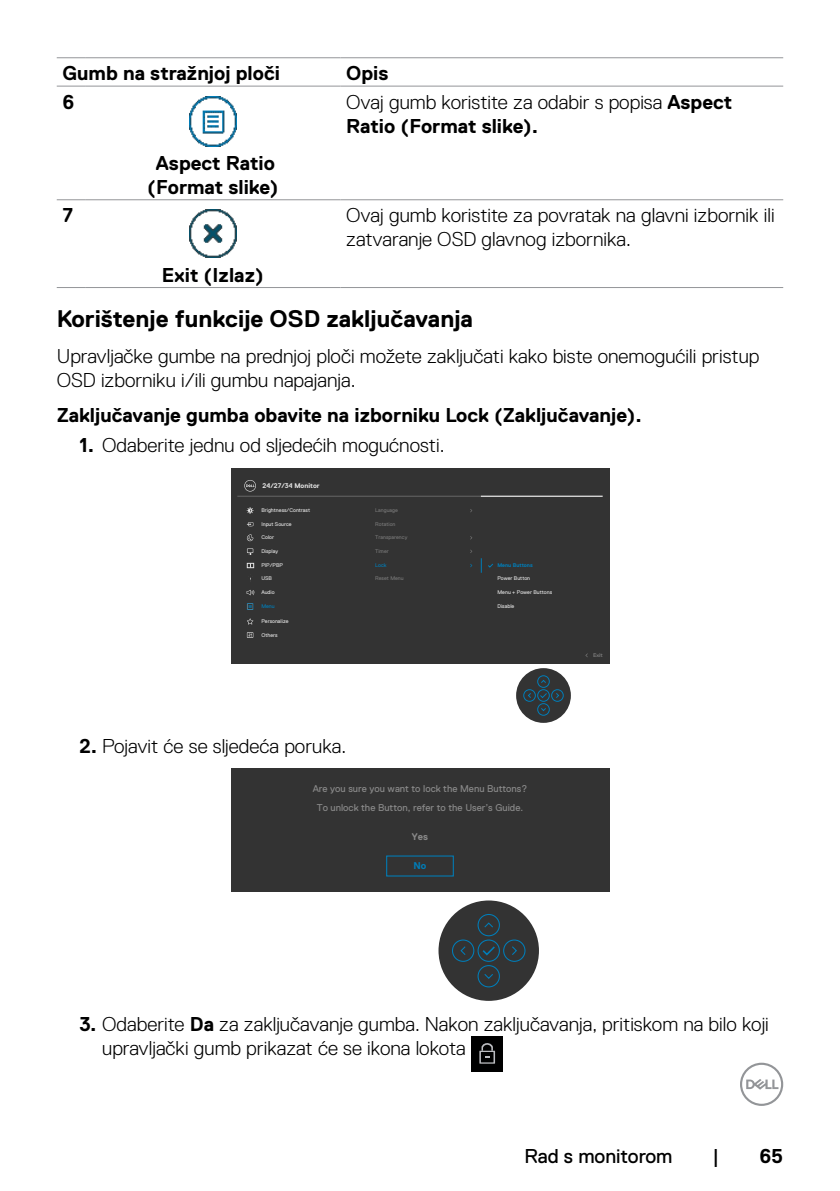
<style>
.page{position:relative;width:840px;height:1191px;background:#fff}
.page>*{position:absolute;margin:0;border:0;box-sizing:border-box;transform-origin:0 0}
.t1{font:700 24px "Dell Replica";color:#000}
.t2{font:300 20px/24px "Dell Replica";color:#000}
.t3{font:700 20px/24px "Dell Replica";color:#000;text-align:center}
.t4{font:20px "Dell Replica";color:#000}
.t5{font:9.8px/18.6px "Dell Replica";color:#888;text-align:center}
.t6{font:700 9.8px "Dell Replica";color:#888}
.t7{font:700 9.8px "Dell Replica";color:#007db8}
.t8{font:700 6.8px "Dell Replica";color:#e4e4e4}
.t9{font:5.4px "Dell Replica";color:#e4e4e4}
.t10{font:5.4px "Dell Replica";color:#777}
.t11{font:700 5.4px "Dell Replica";color:#007db8}
.t12{font:5.4px "Dell Replica";color:#007db8}
.t13{font:5.4px "Dell Replica";color:#e3e3e3}
.t14{font:700 5.4px "Dell Replica";color:#777}
.s1{font-weight:700}
</style>
<div class="page">
<svg style="left:740px;top:1062px;width:42px;height:44px"></svg>
<svg style="left:57px;top:57px;width:28px;height:1px"></svg>
<hr style="left:85px;top:57px;width:255px;height:1px;background:#939598">
<hr style="left:340px;top:57px;width:442px;height:1px;background:#939598">
<svg style="left:57px;top:86px;width:28px;height:1px"></svg>
<hr style="left:85px;top:86px;width:255px;height:1px;background:#939598">
<hr style="left:340px;top:86px;width:442px;height:1px;background:#939598">
<svg style="left:57px;top:199px;width:28px;height:1px"></svg>
<hr style="left:85px;top:199px;width:255px;height:1px;background:#939598">
<hr style="left:340px;top:199px;width:442px;height:1px;background:#939598">
<svg style="left:57px;top:287px;width:28px;height:1px"></svg>
<hr style="left:85px;top:287px;width:255px;height:1px;background:#939598">
<hr style="left:340px;top:287px;width:442px;height:1px;background:#939598">
<img style="left:189px;top:96px;width:47px;height:50px">
<img style="left:189px;top:209px;width:47px;height:49px">
<div style="left:231px;top:468px;width:378px;height:195px;background:#333"></div>
<div style="left:516px;top:668px;width:54px;height:55px;background:#333;border-radius:50%"></div>
<div style="left:537px;top:689px;width:12px;height:12px;border:1px solid #007db8;border-radius:50%"></div>
<div style="left:537px;top:703px;width:12px;height:12px;border:1px solid #007db8;border-radius:50%"></div>
<div style="left:537px;top:675px;width:12px;height:12px;border:1px solid #007db8;border-radius:50%"></div>
<div style="left:523px;top:689px;width:12px;height:12px;border:1px solid #007db8;border-radius:50%"></div>
<div style="left:551px;top:689px;width:12px;height:12px;border:1px solid #007db8;border-radius:50%"></div>
<svg style="left:541px;top:708px;width:5px;height:3px"></svg>
<svg style="left:541px;top:680px;width:5px;height:3px"></svg>
<svg style="left:556px;top:693px;width:3px;height:5px"></svg>
<svg style="left:528px;top:693px;width:3px;height:5px"></svg>
<svg style="left:539px;top:692px;width:8px;height:7px"></svg>
<svg style="left:480px;top:558px;width:1px;height:15px"></svg>
<svg style="left:488px;top:563px;width:5px;height:5px"></svg>
<hr style="left:237px;top:496px;width:365px;height:1px;background:#666">
<hr style="left:480px;top:496px;width:122px;height:1px;background:#fff">
<svg style="left:244px;top:480px;width:12px;height:11px"></svg>
<svg style="left:247px;top:522px;width:6px;height:4px"></svg>
<svg style="left:247px;top:534px;width:6px;height:7px"></svg>
<svg style="left:246px;top:507px;width:7px;height:7px"></svg>
<svg style="left:247px;top:548px;width:6px;height:7px"></svg>
<svg style="left:247px;top:563px;width:7px;height:5px"></svg>
<svg style="left:247px;top:618px;width:6px;height:6px"></svg>
<svg style="left:247px;top:632px;width:6px;height:6px"></svg>
<svg style="left:247px;top:603px;width:6px;height:7px"></svg>
<svg style="left:247px;top:604px;width:6px;height:5px"></svg>
<svg style="left:246px;top:590px;width:8px;height:5px"></svg>
<div style="left:231px;top:768px;width:378px;height:124px;background:#333"></div>
<div style="left:386px;top:855px;width:67px;height:21px;border:1px solid #007db8"></div>
<div style="left:438px;top:900px;width:100px;height:101px;background:#333;border-radius:50%"></div>
<div style="left:477px;top:939px;width:22px;height:23px;border:1px solid #007db8;border-radius:50%"></div>
<div style="left:477px;top:965px;width:22px;height:22px;border:1px solid #007db8;border-radius:50%"></div>
<div style="left:477px;top:914px;width:22px;height:22px;border:1px solid #007db8;border-radius:50%"></div>
<div style="left:451px;top:939px;width:23px;height:23px;border:1px solid #007db8;border-radius:50%"></div>
<div style="left:503px;top:939px;width:22px;height:23px;border:1px solid #007db8;border-radius:50%"></div>
<svg style="left:484px;top:974px;width:9px;height:5px"></svg>
<svg style="left:484px;top:922px;width:9px;height:6px"></svg>
<svg style="left:512px;top:946px;width:5px;height:9px"></svg>
<svg style="left:460px;top:946px;width:6px;height:9px"></svg>
<svg style="left:480px;top:944px;width:16px;height:12px"></svg>
<div style="left:470px;top:1036px;width:32px;height:35px;background:#000"></div>
<svg style="left:479px;top:1043px;width:16px;height:20px"></svg>
<p class="t3" style="left:62px;top:62px;width:219px">Gumb na stražnjoj ploči</p>
<p class="t3" style="left:346px;top:62px;width:44px">Opis</p>
<p class="t3" style="left:62px;top:90px;width:13px">6</p>
<p class="t2" style="left:346px;top:90px;width:387px">Ovaj gumb koristite za odabir s popisa <span class="s1">Aspect<br>Ratio (Format slike).</span></p>
<p class="t3" style="left:62px;top:204px;width:12px">7</p>
<p class="t3" style="left:147px;top:151px;width:133px">Aspect Ratio (Format slike)</p>
<p class="t3" style="left:162px;top:263px;width:103px">Exit (Izlaz)</p>
<p class="t2" style="left:346px;top:204px;width:429px">Ovaj gumb koristite za povratak na glavni izbornik ili zatvaranje OSD glavnog izbornika.</p>
<p class="t1" style="left:57px;top:306px;width:417px">Korištenje funkcije OSD zaključavanja</p>
<p class="t2" style="left:57px;top:344px;width:703px">Upravljačke gumbe na prednjoj ploči možete zaključati kako biste onemogućili pristup<br>OSD izborniku i/ili gumbu napajanja.</p>
<p class="t3" style="left:57px;top:403px;width:586px">Zaključavanje gumba obavite na izborniku Lock (Zaključavanje).</p>
<p class="t2" style="left:79px;top:433px;width:366px"><span class="s1">1.</span> Odaberite jednu od sljedećih mogućnosti.</p>
<p class="t8" style="left:262px;top:482px;width:59px">24/27/34 Monitor</p>
<p class="t9" style="left:261px;top:521px;width:32px">Input Source</p>
<p class="t9" style="left:261px;top:534px;width:14px">Color</p>
<p class="t9" style="left:261px;top:507px;width:50px">Brightness/Contrast</p>
<p class="t9" style="left:261px;top:548px;width:18px">Display</p>
<p class="t9" style="left:261px;top:562px;width:23px">PIP/PBP</p>
<p class="t13" style="left:261px;top:575px;width:12px">USB</p>
<p class="t13" style="left:261px;top:589px;width:15px">Audio</p>
<p class="t12" style="left:261px;top:603px;width:15px">Menu</p>
<p class="t9" style="left:261px;top:618px;width:29px">Personalize</p>
<p class="t9" style="left:261px;top:632px;width:18px">Others</p>
<p class="t10" style="left:375px;top:507px;width:24px">Language</p>
<p class="t10" style="left:375px;top:521px;width:22px">Rotation</p>
<p class="t10" style="left:375px;top:534px;width:34px">Transparency</p>
<p class="t10" style="left:375px;top:548px;width:15px">Timer</p>
<p class="t12" style="left:375px;top:562px;width:13px">Lock</p>
<p class="t11" style="left:497px;top:562px;width:37px">Menu Buttons</p>
<p class="t10" style="left:375px;top:575px;width:30px">Reset Menu</p>
<p class="t9" style="left:497px;top:575px;width:34px">Power Button</p>
<p class="t9" style="left:497px;top:589px;width:56px">Menu + Power Buttons</p>
<p class="t9" style="left:497px;top:603px;width:18px">Disable</p>
<p class="t2" style="left:79px;top:733px;width:268px"><span class="s1">2.</span> Pojavit će se sljedeća poruka.</p>
<p class="t5" style="left:312px;top:779px;width:216px">Are you sure you want to lock the Menu Buttons?<br>To unlock the Button, refer to the User’s Guide.</p>
<p class="t6" style="left:411px;top:831px;width:18px">Yes</p>
<p class="t7" style="left:413px;top:860px;width:14px">No</p>
<p class="t14" style="left:592px;top:652px;width:11px">Exit</p>
<p class="t2" style="left:102px;top:1011px;width:667px;text-indent:-23px"><span class="s1">3.</span> Odaberite <span class="s1">Da</span> za zaključavanje gumba. Nakon zaključavanja, pritiskom na bilo koji upravljački gumb prikazat će se ikona lokota</p>
<p class="t4" style="left:524px;top:1144px;width:149px">Rad s monitorom</p>
<p class="t4" style="left:712px;top:1144px;width:8px">|</p>
<p class="t3" style="left:759px;top:1143px;width:25px">65</p>
</div>
